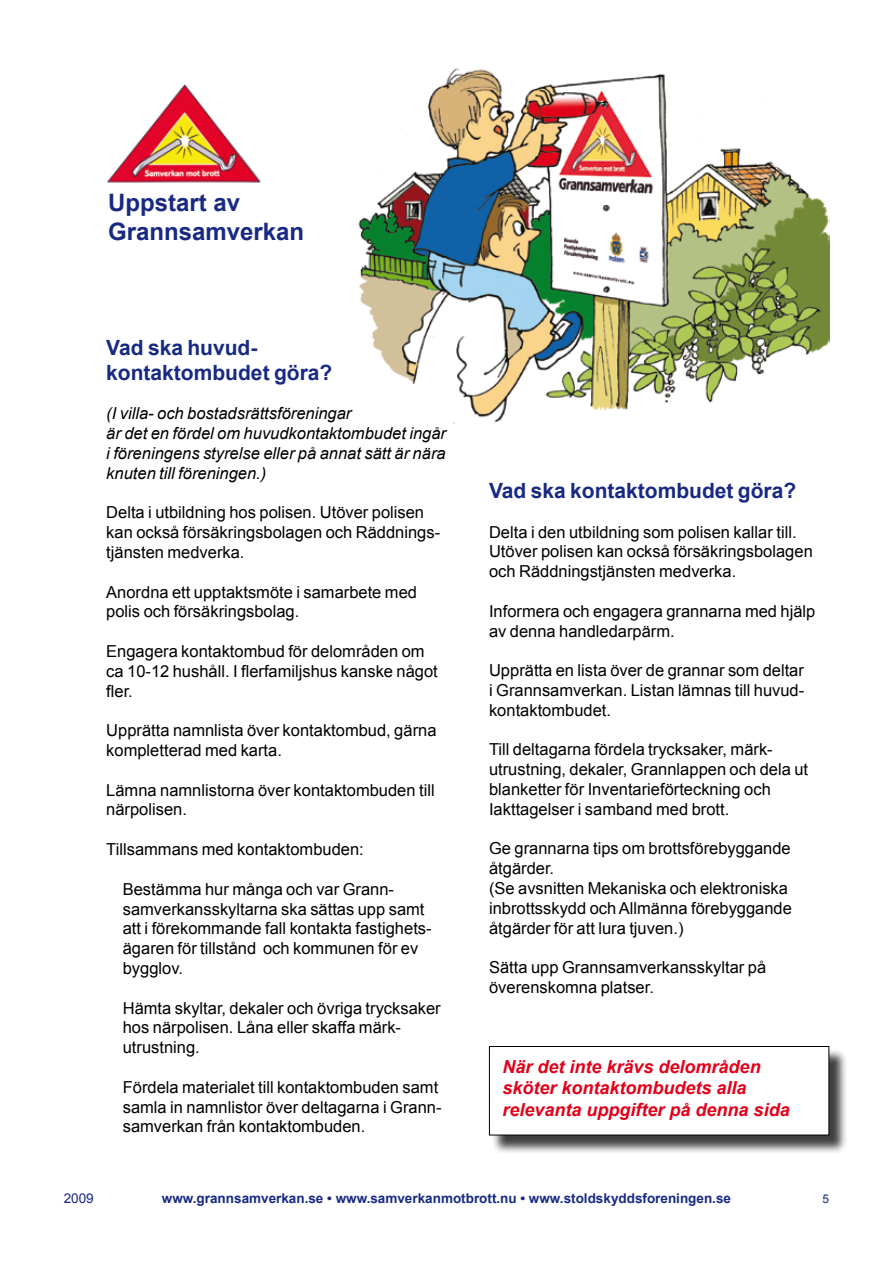
<style>
.page{position:relative;width:893px;height:1263px;background:#fff}
.page>*{position:absolute;margin:0;border:0;box-sizing:border-box;transform-origin:0 0}
.t1{font:700 24px/28.8px "Arial";color:#172983}
.t2{font:700 21px/25.2px "Arial";color:#172983}
.t3{font:italic 700 18px/21.6px "Arial";color:#e2001a}
.t4{font:16.5px/19.8px "Arial";color:#000}
.t5{font:italic 16.5px/19.8px "Arial";color:#000}
.t6{font:700 13.5px "Arial";color:#172983}
.t7{font:13.5px "Arial";color:#172983}
.t8{font:12px "Arial";color:#172983}
</style>
<div class="page">
<img style="left:358px;top:68px;width:471px;height:356px">
<img style="left:107px;top:84px;width:154px;height:99px">
<div style="left:491px;top:1048px;width:357px;height:106px;background:#000;opacity:.75"></div>
<div style="left:489px;top:1046px;width:340px;height:89px;background:#fff"></div>
<div style="left:489px;top:1046px;width:340px;height:89px;border:1px solid #000"></div>
<h1 class="t1" style="left:108px;top:189px;width:198px">Uppstart av<br>Grannsamverkan</h1>
<p class="t2" style="left:106px;top:335px;width:228px">Vad ska huvud&shy;kontaktombudet göra?</p>
<p class="t5" style="left:106px;top:404px;width:341px">(I villa- och bostadsrättsföreningar<br>är det en fördel om huvudkontaktombudet ingår i föreningens styrelse eller på annat sätt är nära knuten till föreningen.)</p>
<p class="t4" style="left:106px;top:503px;width:335px">Delta i utbildning hos polisen. Utöver polisen kan också försäkringsbolagen och Räddnings&shy;tjänsten medverka.</p>
<p class="t4" style="left:106px;top:582px;width:312px">Anordna ett upptaktsmöte i samarbete med polis och försäkringsbolag.</p>
<p class="t4" style="left:106px;top:641px;width:333px">Engagera kontaktombud för delområden om ca 10-12 hushåll. I flerfamiljshus kanske något fler.</p>
<p class="t4" style="left:106px;top:721px;width:332px">Upprätta namnlista över kontaktombud, gärna kompletterad med karta.</p>
<p class="t4" style="left:106px;top:780px;width:330px">Lämna namnlistorna över kontaktombuden till närpolisen.</p>
<p class="t4" style="left:106px;top:839px;width:259px">Tillsammans med kontaktombuden:</p>
<p class="t4" style="left:123px;top:879px;width:310px">Bestämma hur många och var Grann&shy;samverkansskyltarna ska sättas upp samt att i förekommande fall kontakta fastighets&shy;ägaren för tillstånd och kommunen för ev bygglov.</p>
<p class="t4" style="left:123px;top:998px;width:319px">Hämta skyltar, dekaler och övriga trycksaker hos närpolisen. Låna eller skaffa märk&shy;utrustning.</p>
<p class="t4" style="left:123px;top:1077px;width:320px">Fördela materialet till kontaktombuden samt samla in namnlistor över deltagarna i Grann&shy;samverkan från kontaktombuden.</p>
<p class="t2" style="left:489px;top:479px;width:309px">Vad ska kontaktombudet göra?</p>
<p class="t4" style="left:489px;top:522px;width:325px">Delta i den utbildning som polisen kallar till.<br>Utöver polisen kan också försäkringsbolagen och Räddningstjänsten medverka.</p>
<p class="t4" style="left:489px;top:601px;width:328px">Informera och engagera grannarna med hjälp av denna handledarpärm.</p>
<p class="t4" style="left:489px;top:661px;width:317px;text-align:justify">Upprätta en lista över de grannar som deltar i Grannsamverkan. Listan lämnas till huvud&shy;kontaktombudet.</p>
<p class="t4" style="left:489px;top:740px;width:321px">Till deltagarna fördela trycksaker, märk&shy;utrustning, dekaler, Grannlappen och dela ut blanketter för Inventarieförteckning och Iakttagelser i samband med brott.</p>
<p class="t4" style="left:489px;top:839px;width:304px">Ge grannarna tips om brottsförebyggande åtgärder.<br>(Se avsnitten Mekaniska och elektroniska inbrottsskydd och Allmänna förebyggande åtgärder för att lura tjuven.)</p>
<p class="t4" style="left:489px;top:958px;width:279px">Sätta upp Grannsamverkansskyltar på överenskomna platser.</p>
<p class="t3" style="left:503px;top:1056px;width:289px">När det inte krävs delområden sköter kontaktombudets alla relevanta uppgifter på denna sida</p>
<p class="t7" style="left:64px;top:1189px;width:32px">2009</p>
<p class="t6" style="left:162px;top:1189px;width:571px">www.grannsamverkan.se • www.samverkanmotbrott.nu • www.stoldskyddsforeningen.se</p>
<p class="t8" style="left:822px;top:1191px;width:8px">5</p>
</div>
